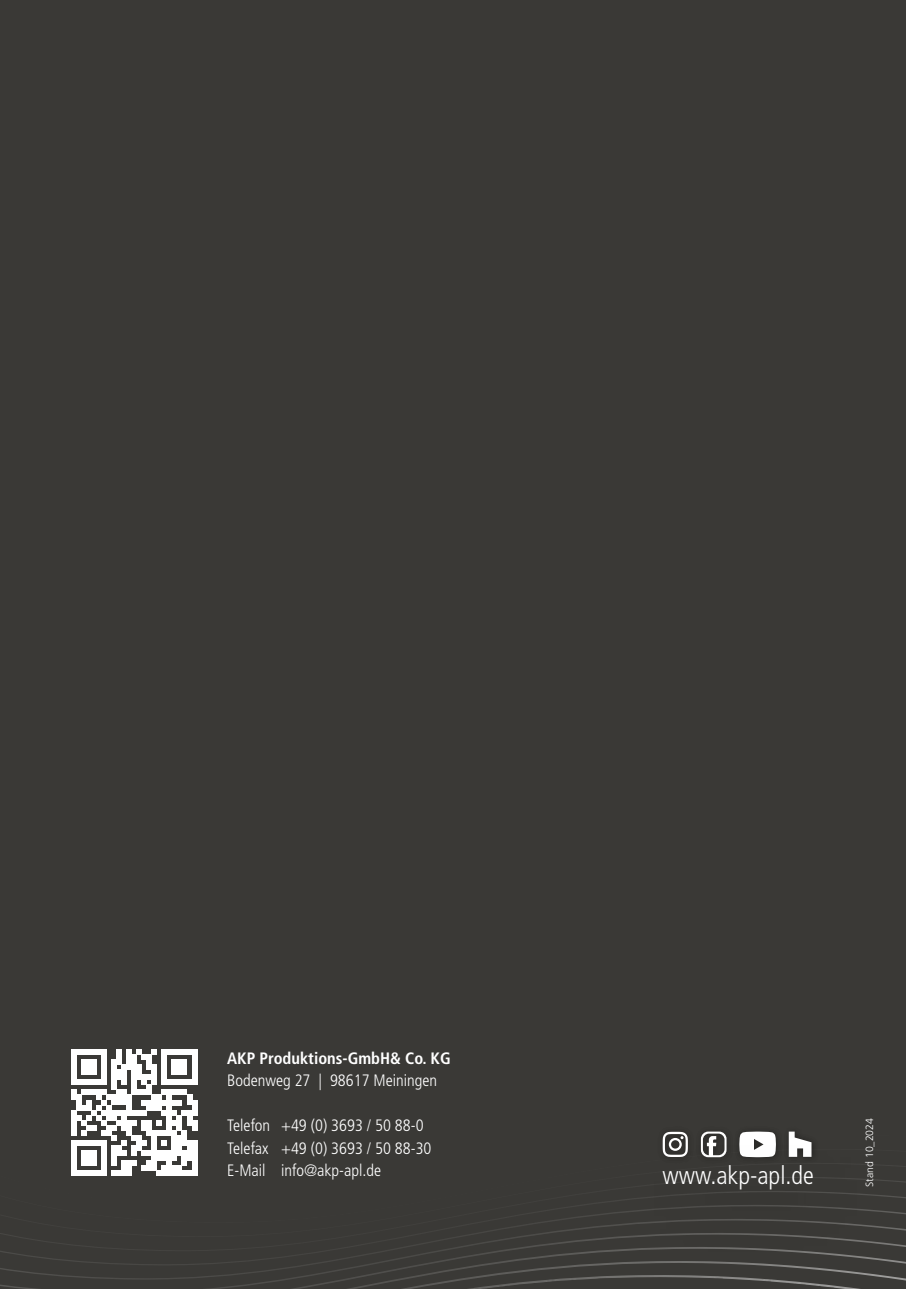
<style>
.page{position:relative;width:906px;height:1289px;background:#fff}
.page>*{position:absolute;margin:0;border:0;box-sizing:border-box;transform-origin:0 0}
.t1{font:300 condensed 25.2px "Frutiger LT Std";color:#fff}
.t2{font:300 condensed 16.5px/22.5px "Frutiger LT Std";color:#fff}
.t3{font:700 condensed 16.5px "Frutiger LT Std";color:#fff}
.t4{font:300 10.5px "Frutiger";color:#fff}
</style>
<div class="page">
<div style="left:0;top:0;width:906px;height:1288px;background:#3a3936"></div>
<svg style="left:0;top:1199px;width:906px;height:89px"></svg>
<svg style="left:666px;top:1131px;width:19px;height:2px"></svg>
<svg style="left:742px;top:1131px;width:31px;height:2px"></svg>
<svg style="left:704px;top:1131px;width:20px;height:2px"></svg>
<svg style="left:788px;top:1131px;width:7px;height:2px"></svg>
<div style="left:629px;top:1133px;width:251px;height:128px;background:#000;opacity:.3"></div>
<div style="left:71px;top:1049px;width:5px;height:30px;background:#fff"></div>
<div style="left:81px;top:1059px;width:5px;height:15px;background:#fff"></div>
<div style="left:86px;top:1059px;width:5px;height:15px;background:#fff"></div>
<div style="left:91px;top:1059px;width:5px;height:15px;background:#fff"></div>
<svg style="left:76px;top:1049px;width:25px;height:5px"></svg>
<div style="left:101px;top:1049px;width:5px;height:30px;background:#fff"></div>
<div style="left:111px;top:1059px;width:5px;height:20px;background:#fff"></div>
<div style="left:116px;top:1049px;width:5px;height:15px;background:#fff"></div>
<div style="left:116px;top:1069px;width:5px;height:10px;background:#fff"></div>
<div style="left:121px;top:1064px;width:6px;height:15px;background:#fff"></div>
<div style="left:127px;top:1049px;width:5px;height:20px;background:#fff"></div>
<div style="left:132px;top:1054px;width:5px;height:25px;background:#fff"></div>
<div style="left:137px;top:1064px;width:5px;height:15px;background:#fff"></div>
<div style="left:147px;top:1054px;width:5px;height:15px;background:#fff"></div>
<svg style="left:137px;top:1049px;width:20px;height:10px"></svg>
<div style="left:152px;top:1064px;width:5px;height:15px;background:#fff"></div>
<div style="left:162px;top:1049px;width:5px;height:30px;background:#fff"></div>
<div style="left:172px;top:1059px;width:5px;height:15px;background:#fff"></div>
<div style="left:177px;top:1059px;width:5px;height:15px;background:#fff"></div>
<div style="left:182px;top:1059px;width:5px;height:15px;background:#fff"></div>
<svg style="left:167px;top:1049px;width:25px;height:5px"></svg>
<div style="left:192px;top:1049px;width:5px;height:30px;background:#fff"></div>
<svg style="left:71px;top:1074px;width:126px;height:101px"></svg>
<div style="left:192px;top:1104px;width:5px;height:11px;background:#fff"></div>
<div style="left:192px;top:1120px;width:5px;height:10px;background:#fff"></div>
<div style="left:192px;top:1140px;width:5px;height:10px;background:#fff"></div>
<div style="left:192px;top:1150px;width:5px;height:15px;background:#fff"></div>
<div style="left:192px;top:1165px;width:5px;height:10px;background:#fff"></div>
<p class="t3" style="left:227px;top:1048px;width:225px">AKP Produktions-GmbH&amp; Co. KG</p>
<p class="t2" style="left:227px;top:1069px;width:211px">Bodenweg 27 | 98617 Meiningen</p>
<p class="t2" style="left:227px;top:1114px;width:206px">Telefon +49 (0) 3693 / 50 88-0<br>Telefax +49 (0) 3693 / 50 88-30<br>E-Mail info@akp-apl.de</p>
<h1 class="t1" style="left:662px;top:1160px;width:153px">www.akp-apl.de</h1>
<p class="t4" style="left:863px;top:1186px;width:70px;rotate:-90deg">Stand 10_2024</p>
</div>
